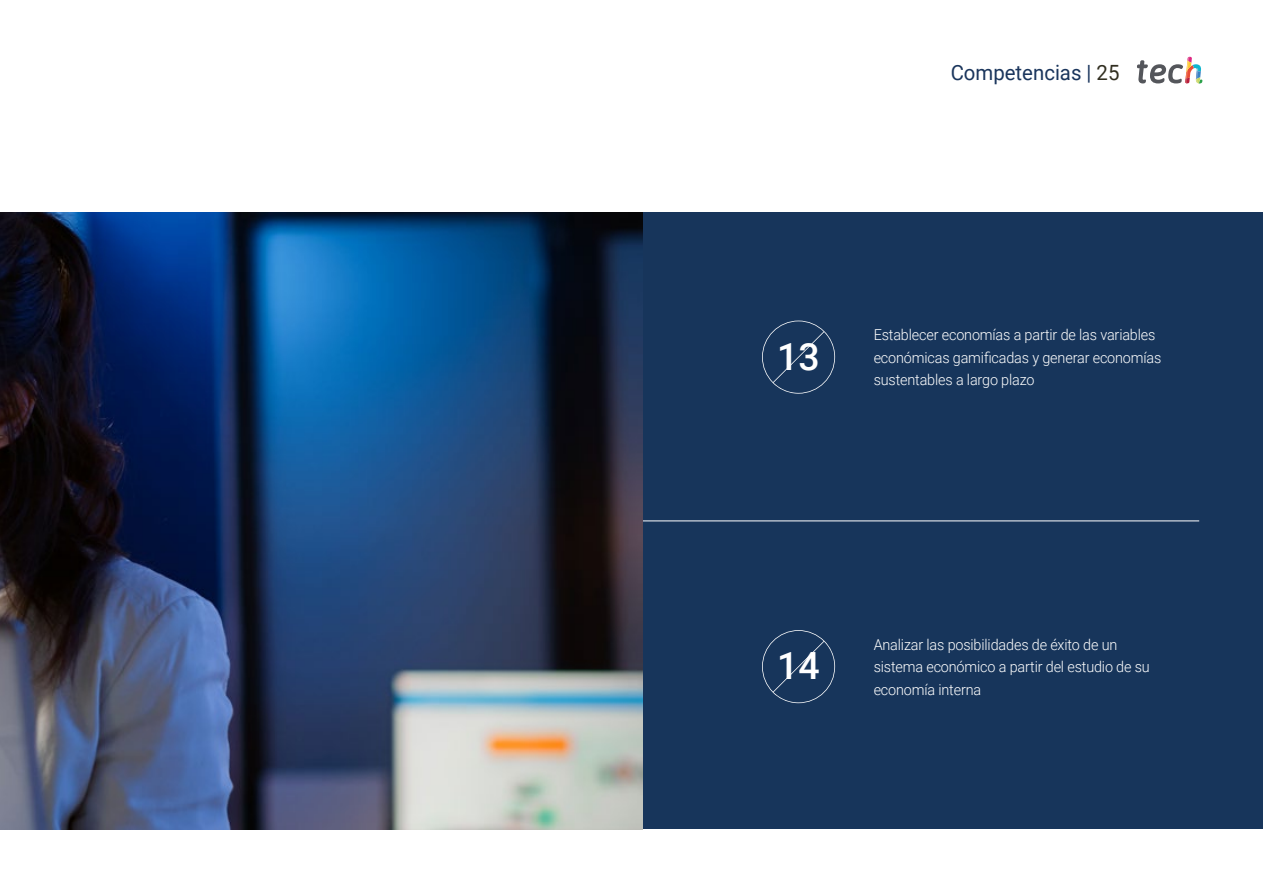
<style>
.page{position:relative;width:1263px;height:893px;background:#fff}
.page>*{position:absolute;margin:0;border:0;box-sizing:border-box;transform-origin:0 0}
.t1{font:500 37.5px "Roboto";color:#fff}
.t2{font:21px "Roboto";color:#1a355c}
.t3{font:300 15px/22.5px "Roboto";letter-spacing:-.01em;color:#fff;scale:.96 1}
.s1{color:#312e20}
</style>
<div class="page">
<div style="left:642px;top:213px;width:621px;height:616px;background:#17355b"></div>
<hr style="left:0;top:521px;width:1199px;height:1px;background:#fff">
<svg style="left:1137px;top:57px;width:65px;height:27px"></svg>
<svg style="left:762px;top:630px;width:73px;height:73px"></svg>
<svg style="left:762px;top:321px;width:73px;height:73px"></svg>
<img style="left:0;top:213px;width:642px;height:616px">
<h2 class="t2" style="left:951px;top:57px;width:170px">Competencias | <span class="s1">25</span></h2>
<h1 class="t1" style="left:777px;top:330px;width:44px">13</h1>
<p class="t3" style="left:874px;top:323px;width:301px">Establecer economías a partir de las variables económicas gamificadas y generar economías sustentables a largo plazo</p>
<h1 class="t1" style="left:777px;top:640px;width:44px">14</h1>
<p class="t3" style="left:874px;top:633px;width:289px">Analizar las posibilidades de éxito de un sistema económico a partir del estudio de su economía interna</p>
</div>
